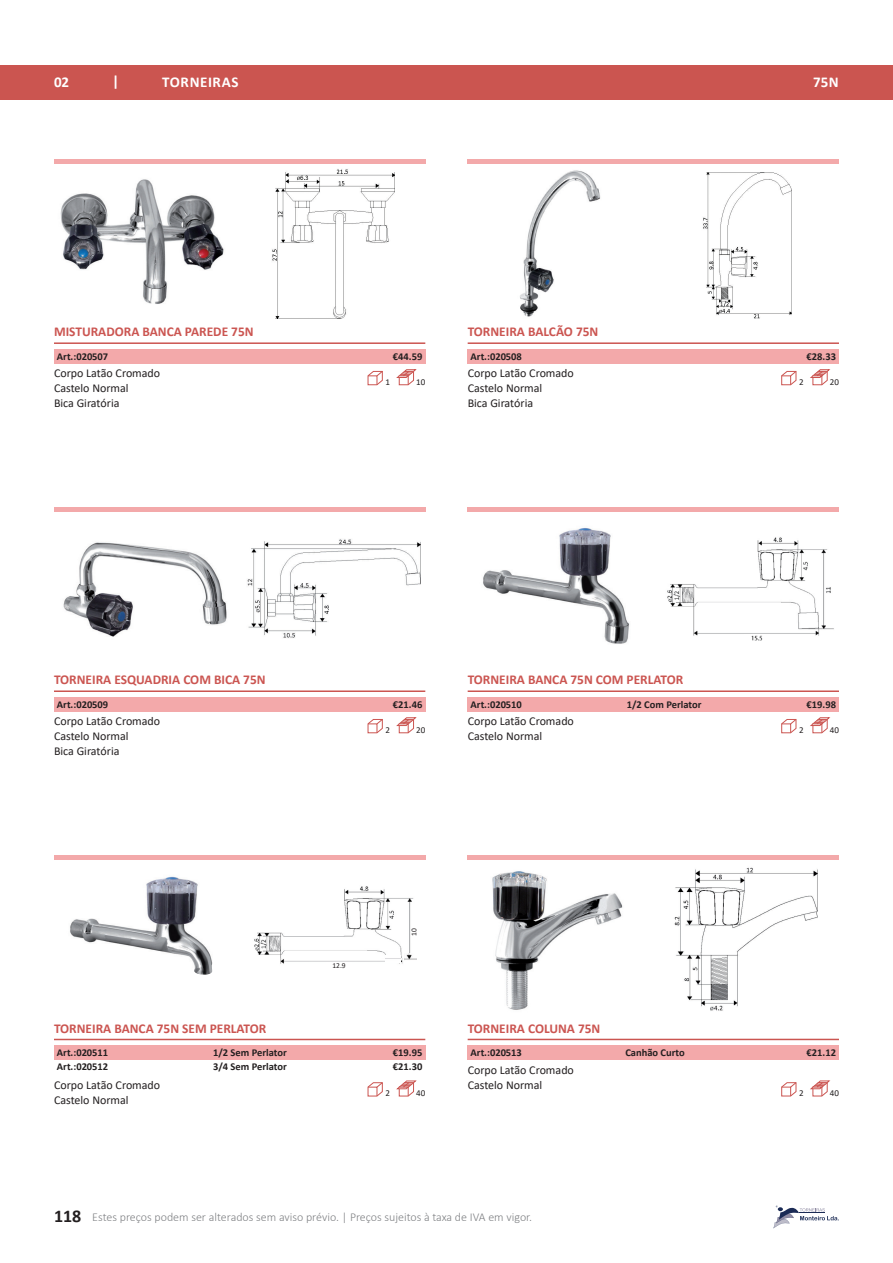
<style>
.page{position:relative;width:893px;height:1263px;background:#fff}
.page>*{position:absolute;margin:0;border:0;box-sizing:border-box;transform-origin:0 0}
.t1{font:700 15px "Calibri";letter-spacing:.04em;color:#fff}
.t2{font:700 13.5px "Calibri";color:#cb5551}
.t3{font:12px/15px "Calibri";color:#231f20}
.t4{font:300 12px "Calibri";color:#808285}
.t5{font:700 10.5px/13.5px "Calibri";color:#231f20}
.t6{font:9px "Calibri";color:#231f20}
.t7{font:7.5px "Calibri";color:#231f20}
.s1{font-weight:700;font-size:18px;color:#231f20}
</style>
<div class="page">
<div style="left:0;top:65px;width:893px;height:34px;background:#cb5550"></div>
<svg style="left:773px;top:1205px;width:66px;height:23px"></svg>
<svg style="left:397px;top:369px;width:19px;height:16px"></svg>
<svg style="left:368px;top:371px;width:15px;height:14px"></svg>
<svg style="left:811px;top:369px;width:19px;height:16px"></svg>
<svg style="left:781px;top:371px;width:15px;height:14px"></svg>
<img style="left:60px;top:179px;width:164px;height:125px">
<img style="left:508px;top:163px;width:99px;height:154px">
<img style="left:272px;top:169px;width:123px;height:150px">
<img style="left:703px;top:173px;width:89px;height:146px">
<hr style="left:54px;top:342px;width:371px;height:2px;background:#cb5551">
<hr style="left:468px;top:342px;width:371px;height:2px;background:#cb5551">
<div style="left:54px;top:349px;width:371px;height:15px;background:#f3a9aa"></div>
<div style="left:468px;top:349px;width:371px;height:15px;background:#f3a9aa"></div>
<hr style="left:468px;top:690px;width:371px;height:2px;background:#cb5551">
<hr style="left:54px;top:1039px;width:371px;height:1px;background:#cb5551">
<img style="left:483px;top:528px;width:146px;height:116px">
<img style="left:70px;top:876px;width:143px;height:87px">
<img style="left:667px;top:537px;width:167px;height:104px">
<img style="left:254px;top:886px;width:160px;height:72px">
<hr style="left:54px;top:690px;width:371px;height:2px;background:#cb5551">
<img style="left:63px;top:542px;width:164px;height:95px">
<img style="left:247px;top:539px;width:173px;height:99px">
<div style="left:54px;top:697px;width:371px;height:15px;background:#f3a9aa"></div>
<svg style="left:397px;top:717px;width:19px;height:16px"></svg>
<svg style="left:368px;top:719px;width:15px;height:14px"></svg>
<svg style="left:811px;top:1081px;width:19px;height:15px"></svg>
<svg style="left:781px;top:1082px;width:15px;height:14px"></svg>
<svg style="left:811px;top:717px;width:19px;height:16px"></svg>
<svg style="left:781px;top:719px;width:15px;height:14px"></svg>
<svg style="left:397px;top:1081px;width:19px;height:15px"></svg>
<svg style="left:368px;top:1082px;width:15px;height:14px"></svg>
<hr style="left:468px;top:1039px;width:371px;height:1px;background:#cb5551">
<img style="left:492px;top:871px;width:131px;height:139px">
<img style="left:674px;top:867px;width:143px;height:144px">
<div style="left:468px;top:697px;width:371px;height:15px;background:#f3a9aa"></div>
<div style="left:54px;top:1045px;width:371px;height:15px;background:#f3a9aa"></div>
<div style="left:468px;top:1045px;width:371px;height:15px;background:#f3a9aa"></div>
<hr style="left:54px;top:159px;width:371px;height:4px;background:#f3a9aa">
<hr style="left:468px;top:159px;width:371px;height:4px;background:#f3a9aa">
<hr style="left:54px;top:507px;width:371px;height:4px;background:#f3a9aa">
<div style="left:54px;top:855px;width:371px;height:5px;background:#f3a9aa"></div>
<hr style="left:468px;top:507px;width:371px;height:4px;background:#f3a9aa">
<div style="left:468px;top:855px;width:371px;height:5px;background:#f3a9aa"></div>
<svg style="left:193px;top:963px;width:20px;height:12px"></svg>
<img style="left:280px;top:958px;width:125px;height:6px">
<img style="left:386px;top:955px;width:15px;height:7px">
<svg style="left:405px;top:954px;width:12px;height:6px"></svg>
<div style="left:332px;top:963px;width:14px;height:8px;background:#fff"></div>
<div style="left:411px;top:928px;width:8px;height:14px;background:#fff"></div>
<p class="t1" style="left:54px;top:71px;width:17px">02</p>
<p class="t1" style="left:112px;top:71px;width:9px">|</p>
<p class="t1" style="left:162px;top:71px;width:78px">TORNEIRAS</p>
<p class="t1" style="left:813px;top:71px;width:27px">75N</p>
<p class="t2" style="left:54px;top:322px;width:201px">MISTURADORA BANCA PAREDE 75N</p>
<p class="t2" style="left:468px;top:322px;width:132px">TORNEIRA BALCÃO 75N</p>
<p class="t5" style="left:57px;top:350px;width:53px">Art.:020507</p>
<p class="t5" style="left:393px;top:350px;width:31px">€44.59</p>
<p class="t5" style="left:471px;top:350px;width:53px">Art.:020508</p>
<p class="t5" style="left:807px;top:350px;width:31px">€28.33</p>
<p class="t3" style="left:54px;top:366px;width:108px">Corpo Latão Cromado<br>Castelo Normal<br>Bica Giratória</p>
<p class="t3" style="left:468px;top:366px;width:108px">Corpo Latão Cromado<br>Castelo Normal<br>Bica Giratória</p>
<p class="t6" style="left:385px;top:376px;width:6px">1</p>
<p class="t6" style="left:416px;top:376px;width:11px">10</p>
<p class="t6" style="left:799px;top:376px;width:6px">2</p>
<p class="t6" style="left:830px;top:376px;width:11px">20</p>
<p class="t2" style="left:54px;top:670px;width:213px">TORNEIRA ESQUADRIA COM BICA 75N</p>
<p class="t3" style="left:54px;top:714px;width:108px">Corpo Latão Cromado<br>Castelo Normal<br>Bica Giratória</p>
<p class="t5" style="left:57px;top:698px;width:53px">Art.:020509</p>
<p class="t5" style="left:393px;top:698px;width:31px">€21.46</p>
<p class="t6" style="left:385px;top:724px;width:6px">2</p>
<p class="t6" style="left:416px;top:724px;width:11px">20</p>
<p class="t2" style="left:468px;top:670px;width:217px">TORNEIRA BANCA 75N COM PERLATOR</p>
<p class="t5" style="left:471px;top:698px;width:53px">Art.:020510</p>
<p class="t5" style="left:627px;top:698px;width:76px">1/2 Com Perlator</p>
<p class="t5" style="left:807px;top:698px;width:31px">€19.98</p>
<p class="t3" style="left:468px;top:714px;width:108px">Corpo Latão Cromado<br>Castelo Normal</p>
<p class="t6" style="left:799px;top:724px;width:6px">2</p>
<p class="t6" style="left:830px;top:724px;width:11px">40</p>
<p class="t2" style="left:54px;top:1018px;width:214px">TORNEIRA BANCA 75N SEM PERLATOR</p>
<p class="t7" style="left:332px;top:961px;width:15px">12.9</p>
<p class="t7" style="left:409px;top:936px;width:9px;rotate:-90deg">10</p>
<p class="t2" style="left:468px;top:1018px;width:134px">TORNEIRA COLUNA 75N</p>
<p class="t5" style="left:213px;top:1046px;width:75px">1/2 Sem Perlator<br>3/4 Sem Perlator</p>
<p class="t5" style="left:471px;top:1046px;width:53px">Art.:020513</p>
<p class="t5" style="left:625px;top:1046px;width:61px">Canhão Curto</p>
<p class="t5" style="left:807px;top:1046px;width:31px">€21.12</p>
<p class="t5" style="left:57px;top:1046px;width:53px">Art.:020511<br>Art.:020512</p>
<p class="t5" style="left:393px;top:1046px;width:31px">€19.95 €21.30</p>
<p class="t3" style="left:468px;top:1062px;width:108px">Corpo Latão Cromado<br>Castelo Normal</p>
<p class="t3" style="left:54px;top:1077px;width:108px">Corpo Latão Cromado<br>Castelo Normal</p>
<p class="t6" style="left:799px;top:1087px;width:6px">2</p>
<p class="t6" style="left:830px;top:1087px;width:11px">40</p>
<p class="t6" style="left:385px;top:1087px;width:6px">2</p>
<p class="t6" style="left:416px;top:1087px;width:11px">40</p>
<p class="t4" style="left:54px;top:1209px;width:480px"><span class="s1">118</span> Estes preços podem ser alterados sem aviso prévio. | Preços sujeitos à taxa de IVA em vigor.</p>
</div>
